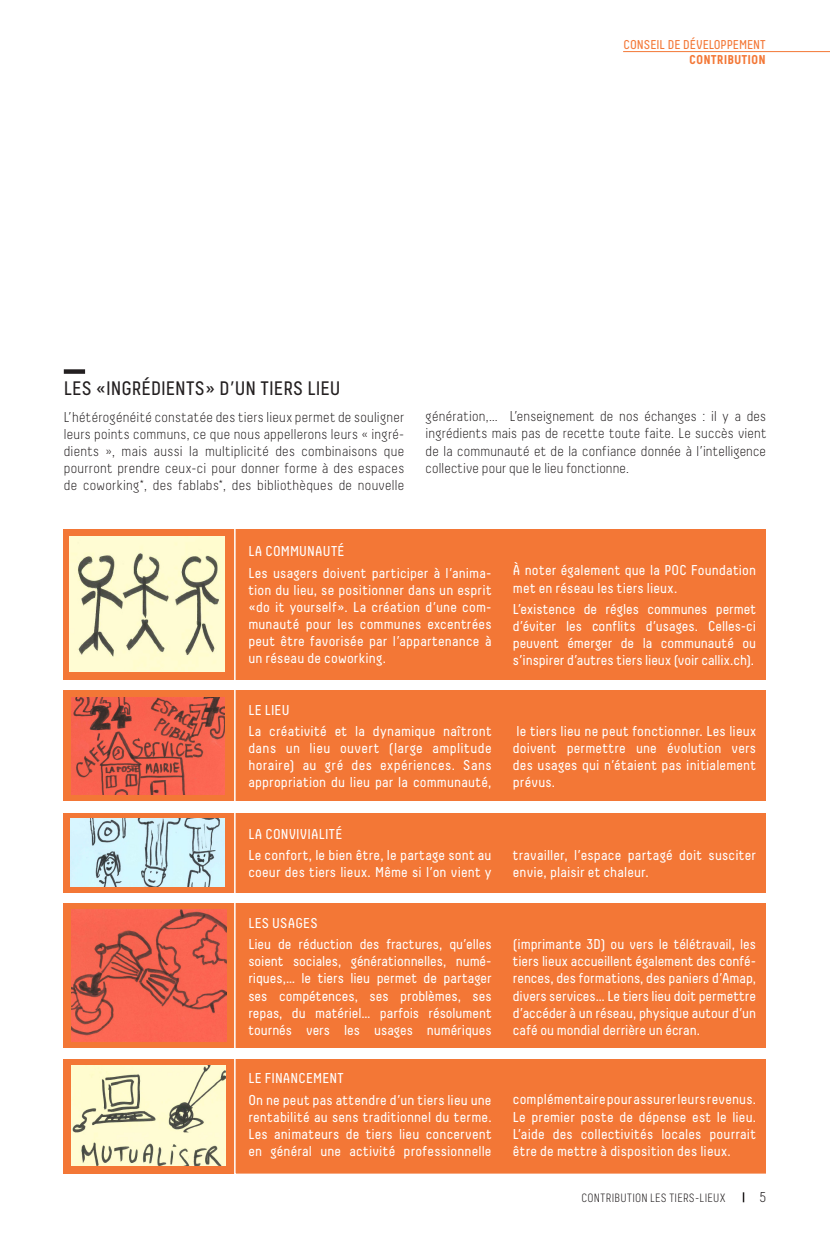
<style>
.page{position:relative;width:830px;height:1234px;background:#fff}
.page>*{position:absolute;margin:0;border:0;box-sizing:border-box;transform-origin:0 0}
.titre_niveau_2{font:19.5px "Decima";letter-spacing:.005em;color:#231f20}
.texte{font:14.25px/17.1px "Decima";letter-spacing:.01em;color:#fff;text-align:justify}
.t1{font:300 14.25px/17.1px "Decima";letter-spacing:.015em;color:#231f20;text-align:justify}
.t2{font:300 14.25px "Decima";color:#231f20}
.t3{font:12.75px "Decima";color:#f37736}
.t4{font:700 12.75px "Decima";color:#f37736}
.t5{font:300 12px "Decima";letter-spacing:.025em;color:#231f20}
</style>
<div class="page">
<hr style="left:622px;top:51px;width:207px;height:1px;background:#f37736">
<svg style="left:742px;top:1192px;width:2px;height:9px"></svg>
<div style="left:64px;top:529px;width:701px;height:150px;background:#f37736"></div>
<div style="left:64px;top:812px;width:701px;height:79px;background:#f37736"></div>
<div style="left:64px;top:690px;width:701px;height:110px;background:#f37736"></div>
<div style="left:64px;top:903px;width:701px;height:144px;background:#f37736"></div>
<div style="left:64px;top:1058px;width:701px;height:115px;background:#f37736"></div>
<div style="left:234px;top:1053px;width:536px;height:121px;border:2px solid #fff"></div>
<div style="left:64px;top:369px;width:21px;height:5px;background:#231f20"></div>
<img style="left:69px;top:536px;width:155px;height:135px">
<img style="left:71px;top:697px;width:153px;height:97px">
<img style="left:70px;top:818px;width:154px;height:67px">
<img style="left:71px;top:909px;width:155px;height:132px">
<img style="left:71px;top:1065px;width:154px;height:100px">
<p class="t3" style="left:623px;top:37px;width:144px">CONSEIL DE DÉVELOPPEMENT</p>
<p class="t4" style="left:689px;top:52px;width:78px">CONTRIBUTION</p>
<p class="titre_niveau_2" style="left:64px;top:377px;width:278px">LES «INGRÉDIENTS» D’UN TIERS LIEU</p>
<p class="t1" style="left:64px;top:408px;width:342px">L’hétérogénéité constatée des tiers lieux permet de souligner leurs points communs, ce que nous appellerons leurs « ingré&shy;dients », mais aussi la multiplicité des combinaisons que pourront prendre ceux-ci pour donner forme à des espaces de coworking*, des fablabs*, des bibliothèques de nouvelle</p>
<p class="t1" style="left:425px;top:407px;width:342px">génération,… L’enseignement de nos échanges : il y a des ingrédients mais pas de recette toute faite. Le succès vient de la communauté et de la confiance donnée à l’intelligence collective pour que le lieu fonctionne.</p>
<p class="texte" style="left:248px;top:542px;width:98px">LA COMMUNAUTÉ</p>
<p class="texte" style="left:248px;top:564px;width:244px">Les usagers doivent participer à l’anima&shy;tion du lieu, se positionner dans un esprit «do it yourself». La création d’une com&shy;munauté pour les communes excentrées peut être favorisée par l’appartenance à un réseau de coworking.</p>
<p class="texte" style="left:512px;top:561px;width:244px">À noter également que la POC Foundation met en réseau les tiers lieux.</p>
<p class="texte" style="left:512px;top:600px;width:245px">L’existence de régles communes permet d’éviter les conflits d’usages. Celles-ci peuvent émerger de la communauté ou s’inspirer d’autres tiers lieux (voir callix.ch).</p>
<p class="texte" style="left:248px;top:700px;width:43px">LE LIEU</p>
<p class="texte" style="left:248px;top:722px;width:245px">La créativité et la dynamique naîtront dans un lieu ouvert (large amplitude horaire) au gré des expériences. Sans appropriation du lieu par la communauté,</p>
<p class="texte" style="left:512px;top:722px;width:244px">le tiers lieu ne peut fonctionner. Les lieux doivent permettre une évolution vers des usages qui n’étaient pas initialement prévus.</p>
<p class="texte" style="left:248px;top:824px;width:95px">LA CONVIVIALITÉ</p>
<p class="texte" style="left:248px;top:846px;width:245px">Le confort, le bien être, le partage sont au coeur des tiers lieux. Même si l’on vient y</p>
<p class="texte" style="left:512px;top:846px;width:244px">travailler, l’espace partagé doit susciter envie, plaisir et chaleur.</p>
<p class="texte" style="left:248px;top:914px;width:71px">LES USAGES</p>
<p class="texte" style="left:248px;top:935px;width:245px">Lieu de réduction des fractures, qu’elles soient sociales, générationnelles, numé&shy;riques,… le tiers lieu permet de partager ses compétences, ses problèmes, ses repas, du matériel… parfois résolument tournés vers les usages numériques</p>
<p class="texte" style="left:512px;top:935px;width:244px">(imprimante 3D) ou vers le télétravail, les tiers lieux accueillent également des confé&shy;rences, des formations, des paniers d’Amap, divers services… Le tiers lieu doit permettre d’accéder à un réseau, physique autour d’un café ou mondial derrière un écran.</p>
<p class="texte" style="left:248px;top:1069px;width:97px">LE FINANCEMENT</p>
<p class="texte" style="left:248px;top:1090px;width:245px">On ne peut pas attendre d’un tiers lieu une rentabilité au sens traditionnel du terme.<br>Les animateurs de tiers lieu concervent en général une activité professionnelle</p>
<p class="texte" style="left:512px;top:1090px;width:244px">complémentaire pour assurer leurs revenus.</p>
<p class="texte" style="left:512px;top:1108px;width:244px">Le premier poste de dépense est le lieu.<br>L’aide des collectivités locales pourrait être de mettre à disposition des lieux.</p>
<p class="t5" style="left:581px;top:1190px;width:146px">CONTRIBUTION LES TIERS-LIEUX</p>
<p class="t2" style="left:759px;top:1188px;width:8px">5</p>
</div>
